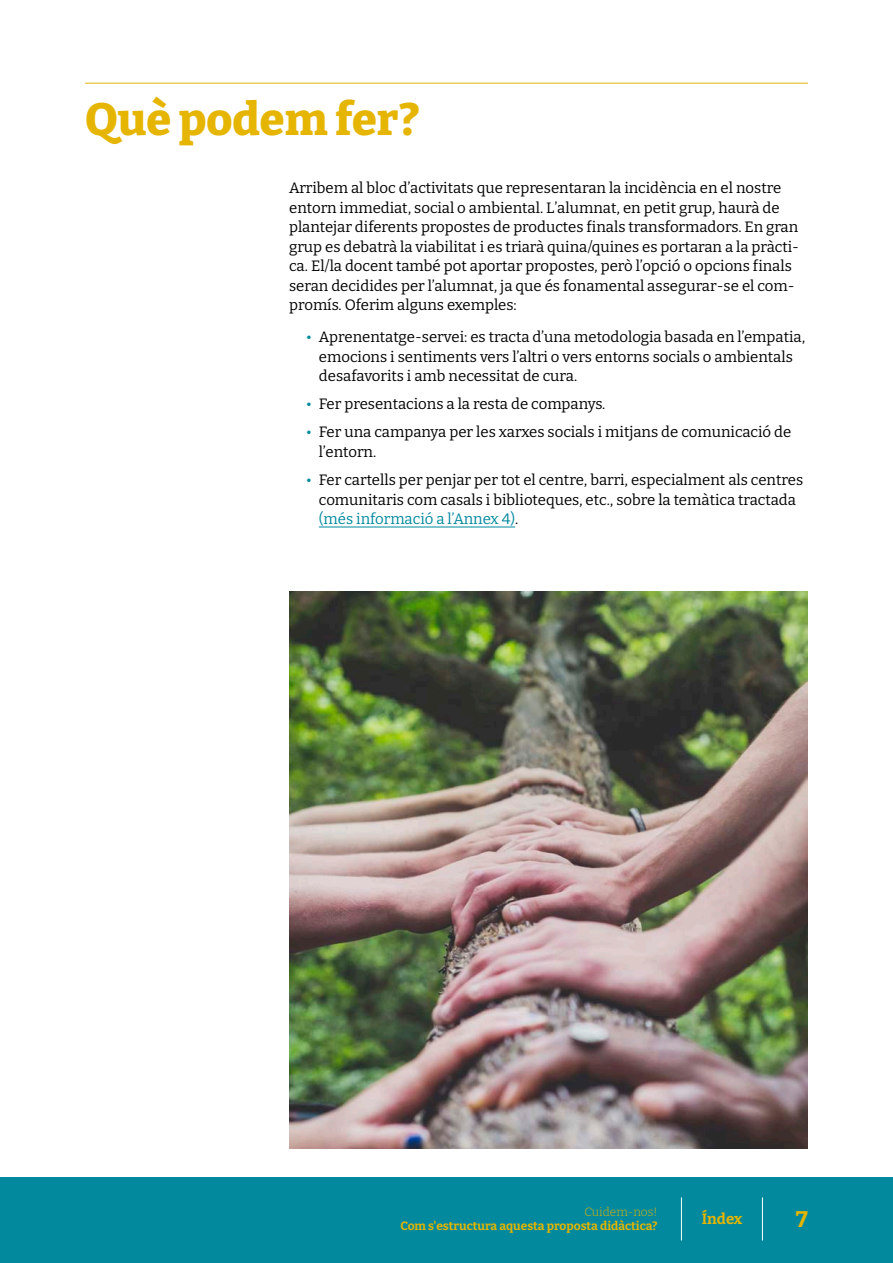
<style>
.page{position:relative;width:893px;height:1263px;background:#fff}
.page>*{position:absolute;margin:0;border:0;box-sizing:border-box;transform-origin:0 0}
.t1{font:800 45px "Bitter";color:#e5b500}
.t2{font:700 22.5px "Bitter";color:#e5b500}
.t3{font:15px/19.5px "Bitter";color:#000}
.t4{font:700 15px "Bitter";color:#e5b500}
.t5{font:700 12px "Bitter";color:#e5b500}
.t6{font:300 12px "Bitter";color:#e5b500}
.s1{color:#02899e}
</style>
<div class="page">
<hr style="left:319px;top:527px;width:196px;height:1px;background:#02899e">
<hr style="left:85px;top:83px;width:723px;height:1px;background:#e5b500">
<img style="left:289px;top:591px;width:519px;height:558px">
<div style="left:0;top:1178px;width:893px;height:85px;background:#02899e"></div>
<hr style="left:681px;top:1197px;width:1px;height:43px;background:#fff">
<hr style="left:762px;top:1197px;width:1px;height:43px;background:#fff">
<h1 class="t1" style="left:85px;top:90px;width:336px">Què podem fer?</h1>
<p class="t3" style="left:289px;top:178px;width:511px">Arribem al bloc d’activitats que representaran la incidència en el nostre entorn immediat, social o ambiental. L’alumnat, en petit grup, haurà de plantejar diferents propostes de productes finals transformadors. En gran grup es debatrà la viabilitat i es triarà quina/quines es portaran a la pràcti&shy;ca. El/la docent també pot aportar propostes, però l’opció o opcions finals seran decidides per l’alumnat, ja que és fonamental assegurar-se el com&shy;promís. Oferim alguns exemples:</p>
<p class="t3" style="left:319px;top:327px;width:488px;text-indent:-13px"><span class="s1">•</span> Aprenentatge-servei: es tracta d’una metodologia basada en l’empatia, emocions i sentiments vers l’altri o vers entorns socials o ambientals desafavorits i amb necessitat de cura.</p>
<p class="t3" style="left:306px;top:394px;width:301px"><span class="s1">•</span> Fer presentacions a la resta de companys.</p>
<p class="t3" style="left:319px;top:422px;width:474px;text-indent:-13px"><span class="s1">•</span> Fer una campanya per les xarxes socials i mitjans de comunicació de l’entorn.</p>
<p class="t3" style="left:319px;top:470px;width:486px;text-indent:-13px"><span class="s1">•</span> Fer cartells per penjar per tot el centre, barri, especialment als centres comunitaris com casals i biblioteques, etc., sobre la temàtica tractada <span class="s1">(més informació a l’Annex 4)</span>.</p>
<p class="t6" style="left:584px;top:1204px;width:75px">Cuidem-nos!</p>
<p class="t5" style="left:400px;top:1218px;width:259px">Com s'estructura aquesta proposta didàctica?</p>
<h2 class="t2" style="left:796px;top:1205px;width:14px">7</h2>
<p class="t4" style="left:702px;top:1209px;width:42px">Índex</p>
</div>
